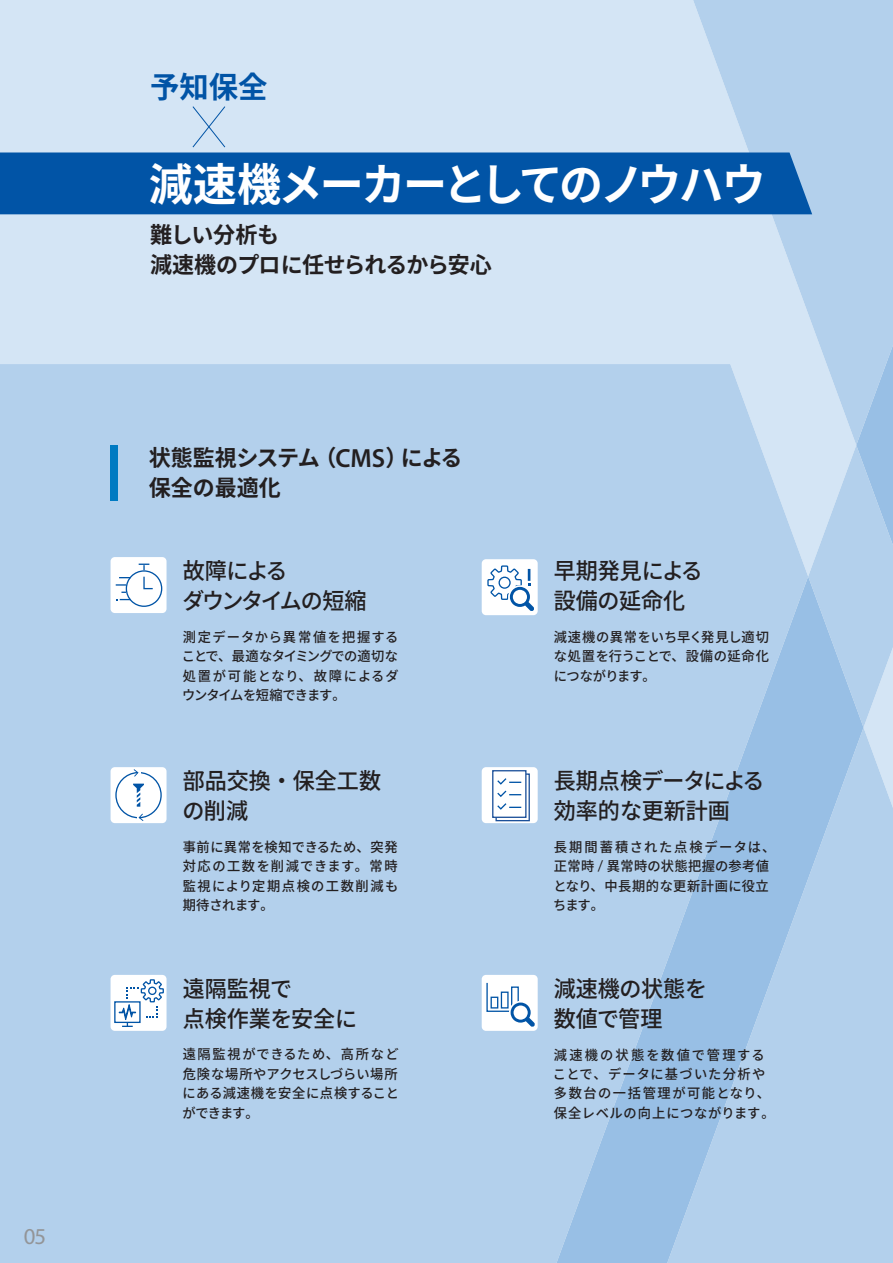
<style>
.page{position:relative;width:893px;height:1263px;background:#fff}
.page>*{position:absolute;margin:0;border:0;box-sizing:border-box;transform-origin:0 0}
.t1{font:700 45px "Noto Sans CJ Kjp";letter-spacing:-.06em;color:#fff}
.t2{font:700 30px "Noto Sans CJ Kjp";color:#0154a6}
.t3{font:22.8px "Myriad Pro";color:#939598}
.t4{font:500 22.5px/30px "Noto Sans CJ Kjp";color:#231f20}
.t5{font:700 22.5px/30px "Noto Sans CJ Kjp";letter-spacing:-.035em;color:#231f20}
.t6{font:700 22.5px/30px "Noto Sans CJ Kjp";letter-spacing:-.015em;color:#231f20}
.t7{font:500 22.5px/30px "Noto Sans CJ Kjp";letter-spacing:-.095em;color:#231f20}
.t8{font:500 13.5px/19.5px "Noto Sans CJ Kjp";letter-spacing:.045em;color:#231f20;text-align:justify}
.t9{font:500 13.5px/19.5px "Noto Sans CJ Kjp";letter-spacing:.095em;color:#231f20}
.s1{font-family:"Myriad Pro";font-weight:600;font-size:26.25px}
.s2{font-family:"Myriad Pro";font-weight:400;font-size:15.75px}
</style>
<div class="page">
<div style="left:0;top:0;width:693px;height:364px;background:#d4e5f5"></div>
<svg style="left:693px;top:0;width:200px;height:364px;background:#bdd6ee"></svg>
<svg style="left:808px;top:345px;width:85px;height:382px;background:#b9d3ed"></svg>
<div style="left:0;top:364px;width:808px;height:899px;background:#b3d0ec"></div>
<svg style="left:863px;top:727px;width:30px;height:536px;background:#b5d1ec"></svg>
<svg style="left:556px;top:576px;width:307px;height:687px;background:#aacae9"></svg>
<div style="left:0;top:152px;width:812px;height:62px;background:#0154a6"></div>
<div style="left:111px;top:557px;width:56px;height:56px;background:#fff;border-radius:4px"></div>
<svg style="left:116px;top:564px;width:47px;height:43px"></svg>
<div style="left:111px;top:975px;width:56px;height:56px;background:#fff;border-radius:4px"></div>
<div style="left:114px;top:1001px;width:27px;height:22px;border:1px solid #0154a6"></div>
<svg style="left:119px;top:923px;width:46px;height:136px"></svg>
<div style="left:482px;top:559px;width:56px;height:56px;background:#fff;border-radius:4px"></div>
<svg style="left:487px;top:509px;width:52px;height:147px"></svg>
<div style="left:111px;top:767px;width:56px;height:56px;background:#fff;border-radius:4px"></div>
<svg style="left:115px;top:769px;width:47px;height:52px"></svg>
<div style="left:482px;top:767px;width:56px;height:56px;background:#fff;border-radius:4px"></div>
<div style="left:495px;top:773px;width:35px;height:48px;background:linear-gradient(to bottom,#fff,#fff);border:1px solid #1c5099"></div>
<div style="left:492px;top:770px;width:34px;height:48px;background:#fff;border:1px solid #1c5099"></div>
<svg style="left:497px;top:778px;width:24px;height:32px"></svg>
<div style="left:482px;top:975px;width:56px;height:56px;background:#fff;border-radius:4px"></div>
<svg style="left:486px;top:981px;width:54px;height:51px"></svg>
<div style="left:111px;top:445px;width:7px;height:55px;background:#007ac2"></div>
<svg style="left:192px;top:106px;width:34px;height:42px"></svg>
<h3 class="t3" style="left:24px;top:1222px;width:24px">05</h3>
<h2 class="t2" style="left:150px;top:70px;width:119px">予知保全</h2>
<h1 class="t1" style="left:149px;top:159px;width:619px">減速機メーカーとしてのノウハウ</h1>
<h3 class="t5" style="left:150px;top:220px;width:365px">難しい分析も<br>減速機のプロに任せられるから安心　</h3>
<h3 class="t6" style="left:149px;top:443px;width:315px">状態監視システム（<span class="s1">CMS</span>）による保全の最適化</h3>
<h3 class="t7" style="left:182px;top:556px;width:186px">故障による<br>ダウンタイムの短縮</h3>
<h3 class="t4" style="left:554px;top:556px;width:151px">早期発見による設備の延命化</h3>
<p class="t8" style="left:182px;top:627px;width:218px">測定データから異常値を把握することで、最適なタイミングでの適切な処置が可能となり、故障によるダウンタイムを短縮できます。</p>
<p class="t8" style="left:554px;top:627px;width:217px">減速機の異常をいち早く発見し適切な処置を行うことで、設備の延命化につながります。</p>
<h3 class="t4" style="left:182px;top:766px;width:200px">部品交換・保全工数の削減</h3>
<p class="t8" style="left:183px;top:837px;width:217px">事前に異常を検知できるため、突発対応の工数を削減できます。常時監視により定期点検の工数削減も期待されます。</p>
<h3 class="t4" style="left:183px;top:974px;width:176px">遠隔監視で<br>点検作業を安全に</h3>
<p class="t8" style="left:183px;top:1045px;width:218px">遠隔監視ができるため、高所など危険な場所やアクセスしづらい場所にある減速機を安全に点検することができます。</p>
<h3 class="t4" style="left:554px;top:766px;width:212px">長期点検データによる効率的な更新計画</h3>
<p class="t8" style="left:553px;top:837px;width:224px;text-align:left">長期間蓄積された点検データは、正常時 <span class="s2">/</span> 異常時の状態把握の参考値となり、中長期的な更新計画に役立ちます。</p>
<h3 class="t4" style="left:554px;top:974px;width:155px">減速機の状態を数値で管理</h3>
<p class="t9" style="left:553px;top:1045px;width:223px">減速機の状態を数値で管理することで、データに基づいた分析や多数台の一括管理が可能となり、保全レベルの向上につながります。</p>
</div>
